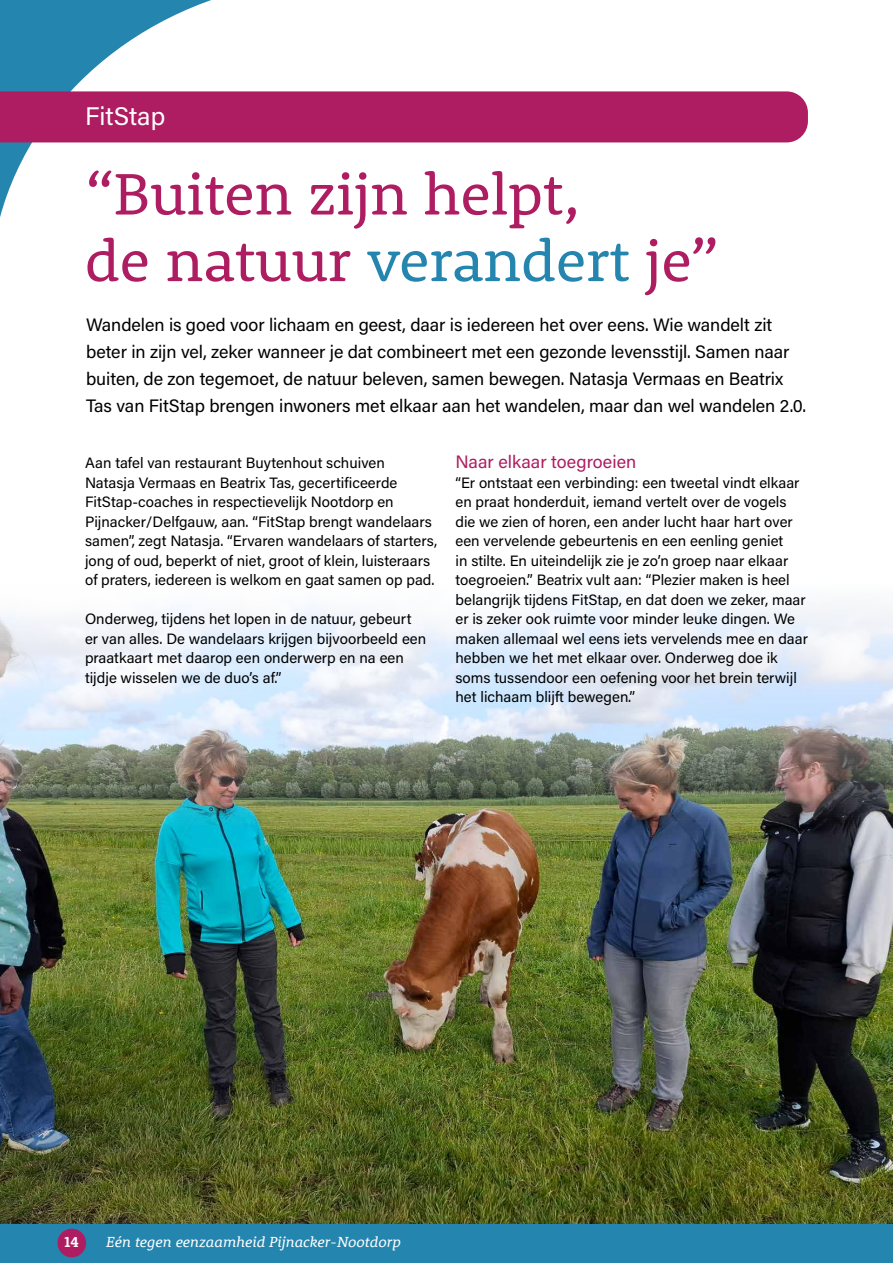
<style>
.page{position:relative;width:893px;height:1263px;background:#fff}
.page>*{position:absolute;margin:0;border:0;box-sizing:border-box;transform-origin:0 0}
.t1{font:60px/66.6px "Rooney";letter-spacing:-.005em;color:#ae1d61}
.t2{font:25.5px "Acumin Variable Concept";color:#fff}
.t3{font:18px/27px "Acumin Variable Concept";letter-spacing:-.005em;color:#000}
.t4{font:18px "Acumin Variable Concept";color:#ae1d61}
.t5{font:15px/19.5px "Acumin Variable Concept";color:#000}
.t6{font:italic 15px "Rooney";color:#fff}
.t7{font:700 15px "Rooney";color:#fff}
.s1{color:#2485ae}
</style>
<div class="page">
<svg style="left:0;top:0;width:269px;height:217px"></svg>
<div style="left:0;top:91px;width:808px;height:51px;background:#ae1d61"></div>
<img style="left:0;top:596px;width:893px;height:447px">
<img style="left:0;top:1043px;width:893px;height:220px">
<div style="left:57px;top:1229px;width:29px;height:28px;background:#ae1d61;border-radius:50%"></div>
<h2 class="t2" style="left:85px;top:99px;width:82px">FitStap</h2>
<h1 class="t1" style="left:85px;top:159px;width:637px">“Buiten zijn helpt,<br>de natuur <span class="s1">verandert</span> je”</h1>
<p class="t3" style="left:86px;top:310px;width:721px">Wandelen is goed voor lichaam en geest, daar is iedereen het over eens. Wie wandelt zit beter in zijn vel, zeker wanneer je dat combineert met een gezonde levensstijl. Samen naar buiten, de zon tegemoet, de natuur beleven, samen bewegen. Natasja Vermaas en Beatrix Tas van FitStap brengen inwoners met elkaar aan het wandelen, maar dan wel wandelen 2.0.</p>
<p class="t5" style="left:85px;top:452px;width:354px">Aan tafel van restaurant Buytenhout schuiven Natasja Vermaas en Beatrix Tas, gecertificeerde FitStap-coaches in respectievelijk Nootdorp en Pijnacker/Delfgauw, aan. “FitStap brengt wandelaars samen”, zegt Natasja. “Ervaren wandelaars of starters, jong of oud, beperkt of niet, groot of klein, luisteraars of praters, iedereen is welkom en gaat samen op pad.</p>
<p class="t5" style="left:85px;top:608px;width:343px">Onderweg, tijdens het lopen in de natuur, gebeurt er van alles. De wandelaars krijgen bijvoorbeeld een praatkaart met daarop een onderwerp en na een tijdje wisselen we de duo’s af.”</p>
<p class="t4" style="left:455px;top:449px;width:182px">Naar elkaar toegroeien</p>
<p class="t5" style="left:455px;top:472px;width:354px">“Er ontstaat een verbinding: een tweetal vindt elkaar en praat honderduit, iemand vertelt over de vogels die we zien of horen, een ander lucht haar hart over een vervelende gebeurtenis en een eenling geniet<br>in stilte. En uiteindelijk zie je zo’n groep naar elkaar toegroeien.” Beatrix vult aan: “Plezier maken is heel belangrijk tijdens FitStap, en dat doen we zeker, maar er is zeker ook ruimte voor minder leuke dingen. We maken allemaal wel eens iets vervelends mee en daar hebben we het met elkaar over. Onderweg doe ik soms tussendoor een oefening voor het brein terwijl het lichaam blijft bewegen.”</p>
<p class="t7" style="left:65px;top:1232px;width:16px">14</p>
<p class="t6" style="left:106px;top:1232px;width:296px">Eén tegen eenzaamheid Pijnacker-Nootdorp</p>
</div>
